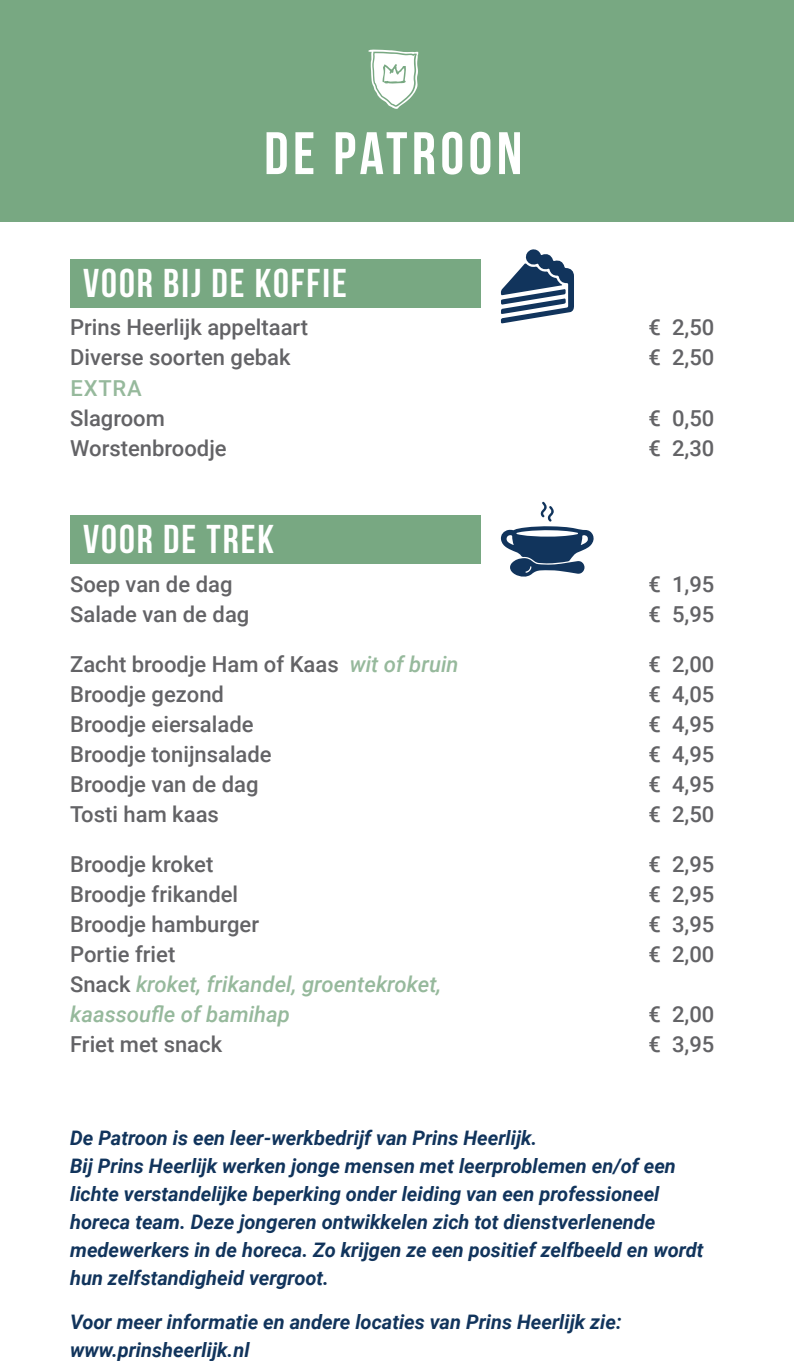
<style>
.page{position:relative;width:794px;height:1361px;background:#fff}
.page>*{position:absolute;margin:0;border:0;box-sizing:border-box;transform-origin:0 0}
.t1{font:700 40px "Bebas Neue";letter-spacing:.05em;color:#fff}
.t2{font:500 22px "Roboto";color:#636366}
.t3{font:italic 500 22px "Roboto";color:#96b99c}
.t4{font:500 22px "Roboto";letter-spacing:.035em;color:#96b99c}
.t5{font:italic 700 20px/28px "Roboto";color:#11345c}
.s1{font-style:italic;color:#96b99c}
.s2{font-style:normal;color:#636366}
</style>
<div class="page">
<div style="left:0;top:0;width:794px;height:221px;background:#78a882"></div>
<svg style="left:266px;top:132px;width:254px;height:43px"></svg>
<svg style="left:368px;top:49px;width:50px;height:60px"></svg>
<div style="left:70px;top:259px;width:410px;height:48px;background:#78a882"></div>
<div style="left:70px;top:515px;width:410px;height:48px;background:#78a882"></div>
<svg style="left:501px;top:249px;width:73px;height:74px"></svg>
<svg style="left:500px;top:502px;width:94px;height:75px"></svg>
<p class="t1" style="left:83px;top:261px;width:265px">VOOR BIJ DE KOFFIE</p>
<p class="t2" style="left:70px;top:312px;width:239px">Prins Heerlijk appeltaart</p>
<p class="t2" style="left:648px;top:312px;width:67px">€ 2,50</p>
<p class="t2" style="left:70px;top:342px;width:222px">Diverse soorten gebak</p>
<p class="t2" style="left:648px;top:342px;width:67px">€ 2,50</p>
<p class="t4" style="left:70px;top:372px;width:73px">EXTRA</p>
<p class="t2" style="left:70px;top:402px;width:96px">Slagroom</p>
<p class="t2" style="left:648px;top:402px;width:67px">€ 0,50</p>
<p class="t2" style="left:70px;top:432px;width:158px">Worstenbroodje</p>
<p class="t2" style="left:648px;top:432px;width:67px">€ 2,30</p>
<p class="t1" style="left:83px;top:517px;width:192px">VOOR DE TREK</p>
<p class="t2" style="left:70px;top:568px;width:164px">Soep van de dag</p>
<p class="t2" style="left:648px;top:568px;width:67px">€ 1,95</p>
<p class="t2" style="left:70px;top:598px;width:181px">Salade van de dag</p>
<p class="t2" style="left:648px;top:598px;width:67px">€ 5,95</p>
<p class="t2" style="left:70px;top:648px;width:390px">Zacht broodje Ham of Kaas <span class="s1">wit of bruin</span></p>
<p class="t2" style="left:648px;top:648px;width:67px">€ 2,00</p>
<p class="t2" style="left:70px;top:678px;width:155px">Broodje gezond</p>
<p class="t2" style="left:648px;top:678px;width:67px">€ 4,05</p>
<p class="t2" style="left:70px;top:708px;width:185px">Broodje eiersalade</p>
<p class="t2" style="left:648px;top:708px;width:67px">€ 4,95</p>
<p class="t2" style="left:70px;top:738px;width:203px">Broodje tonijnsalade</p>
<p class="t2" style="left:648px;top:738px;width:67px">€ 4,95</p>
<p class="t2" style="left:70px;top:768px;width:190px">Broodje van de dag</p>
<p class="t2" style="left:648px;top:768px;width:67px">€ 4,95</p>
<p class="t2" style="left:70px;top:798px;width:150px">Tosti ham kaas</p>
<p class="t2" style="left:648px;top:798px;width:67px">€ 2,50</p>
<p class="t2" style="left:70px;top:848px;width:145px">Broodje kroket</p>
<p class="t2" style="left:648px;top:848px;width:67px">€ 2,95</p>
<p class="t2" style="left:70px;top:878px;width:170px">Broodje frikandel</p>
<p class="t2" style="left:648px;top:878px;width:67px">€ 2,95</p>
<p class="t2" style="left:70px;top:908px;width:190px">Broodje hamburger</p>
<p class="t2" style="left:648px;top:908px;width:67px">€ 3,95</p>
<p class="t2" style="left:70px;top:938px;width:107px">Portie friet</p>
<p class="t2" style="left:648px;top:938px;width:67px">€ 2,00</p>
<p class="t3" style="left:70px;top:968px;width:373px"><span class="s2">Snack</span> kroket, frikandel, groentekroket,</p>
<p class="t3" style="left:70px;top:998px;width:221px">kaassoufle of bamihap</p>
<p class="t2" style="left:648px;top:998px;width:67px">€ 2,00</p>
<p class="t2" style="left:70px;top:1028px;width:154px">Friet met snack</p>
<p class="t2" style="left:648px;top:1028px;width:67px">€ 3,95</p>
<p class="t5" style="left:70px;top:1123px;width:469px">De Patroon is een leer-werkbedrijf van Prins Heerlijk.</p>
<p class="t5" style="left:70px;top:1151px;width:635px">Bij Prins Heerlijk werken jonge mensen met leerproblemen en/of een lichte verstandelijke beperking onder leiding van een professioneel horeca team. Deze jongeren ontwikkelen zich tot dienstverlenende medewerkers in de horeca. Zo krijgen ze een positief zelfbeeld en wordt hun zelfstandigheid vergroot.</p>
<p class="t5" style="left:70px;top:1307px;width:553px">Voor meer informatie en andere locaties van Prins Heerlijk zie:</p>
<p class="t5" style="left:70px;top:1335px;width:181px">www.prinsheerlijk.nl</p>
</div>
